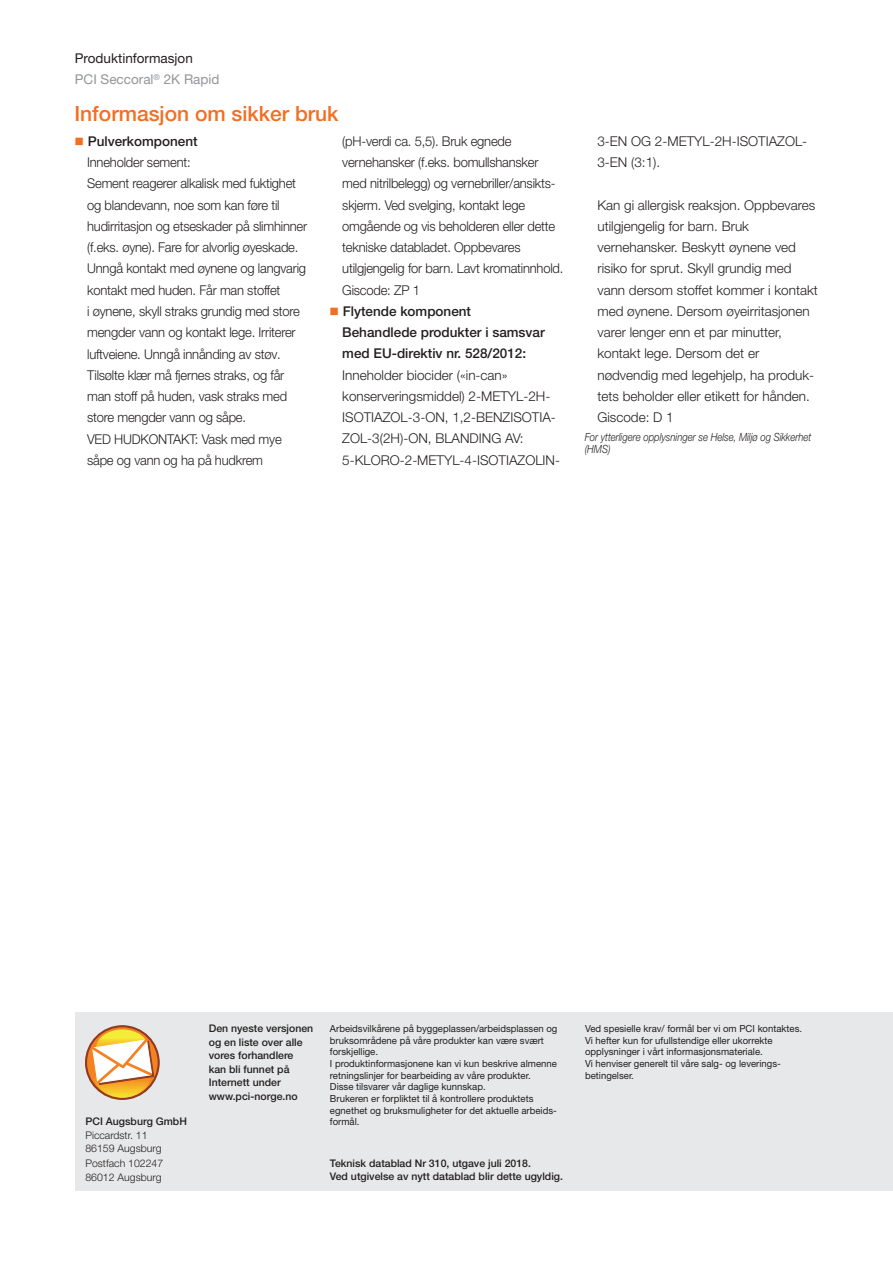
<style>
.page{position:relative;width:893px;height:1263px;background:#fff}
.page>*{position:absolute;margin:0;border:0;box-sizing:border-box;transform-origin:0 0}
.t1{font:500 21px "Helvetica Neue LT Pro";color:#f36e21}
.t2{font:300 13.5px/21.3px "Helvetica Neue LT Pro";letter-spacing:-.015em;color:#231f20;scale:.96 1}
.t3{font:300 13.5px/21.3px "Helvetica Neue LT Pro";letter-spacing:-.015em;color:#231f20}
.t4{font:500 13.5px/21.3px "Helvetica Neue LT Pro";color:#231f20}
.t5{font:13.5px/21.3px "Helvetica Neue LT Pro";color:#231f20}
.t6{font:italic 300 11.25px/12px "Helvetica Neue LT Pro";color:#231f20;scale:.85 1}
.t7{font:500 10.5px/13.5px "Helvetica Neue LT Pro";color:#231f20}
.t8{font:300 10.5px/13.5px "Helvetica Neue LT Pro";color:#231f20}
.t9{font:9.75px/11.7px "Helvetica Neue LT Pro";color:#231f20}
.s1{color:#939598}
.s2{color:#f36e21}
.s3{font-weight:500}
</style>
<div class="page">
<div style="left:75px;top:1012px;width:818px;height:179px;background:#e7e8e9"></div>
<svg style="left:85px;top:1026px;width:74px;height:73px"></svg>
<p class="t5" style="left:75px;top:49px;width:146px">Produktinformasjon<br><span class="s1">PCI Seccoral</span><sup>®</sup> <span class="s1">2K Rapid</span></p>
<h1 class="t1" style="left:74px;top:106px;width:266px">Informasjon om sikker bruk</h1>
<p class="t2" style="left:87px;top:132px;width:231px;text-indent:-13px"><span class="s2">■</span> <span class="s3">Pulverkomponent<br></span>Inneholder sement:<br>Sement reagerer alkalisk med fuktighet og blandevann, noe som kan føre til hudirritasjon og etseskader på slimhinner (f.eks. øyne). Fare for alvorlig øyeskade.<br>Unngå kontakt med øynene og langvarig kontakt med huden. Får man stoffet<br>i øynene, skyll straks grundig med store mengder vann og kontakt lege. Irriterer luftveiene. Unngå innånding av støv.<br>Tilsølte klær må fjernes straks, og får man stoff på huden, vask straks med store mengder vann og såpe.<br>VED HUDKONTAKT: Vask med mye såpe og vann og ha på hudkrem</p>
<p class="t2" style="left:342px;top:132px;width:232px">(pH-verdi ca. 5,5). Bruk egnede vernehansker (f.eks. bomullshansker med nitrilbelegg) og vernebriller/ansikts&shy;skjerm. Ved svelging, kontakt lege omgående og vis beholderen eller dette tekniske databladet. Oppbevares utilgjengelig for barn. Lavt kromatinnhold.<br>Giscode: ZP 1</p>
<p class="t4" style="left:342px;top:302px;width:204px;text-indent:-13px"><span class="s2">■</span> Flytende komponent<br>Behandlede produkter i samsvar med EU-direktiv nr. 528/2012:</p>
<p class="t3" style="left:342px;top:365px;width:219px">Inneholder biocider («in-can» konserveringsmiddel) 2-METYL-2H-ISOTIAZOL-3-ON, 1,2-BENZISOTIA-ZOL-3(2H)-ON, BLANDING AV:<br>5-KLORO-2-METYL-4-ISOTIAZOLIN-</p>
<p class="t3" style="left:597px;top:132px;width:211px">3-EN OG 2-METYL-2H-ISOTIAZOL-<br>3-EN (3:1).</p>
<p class="t3" style="left:597px;top:195px;width:222px">Kan gi allergisk reaksjon. Oppbevares utilgjengelig for barn. Bruk vernehansker. Beskytt øynene ved risiko for sprut. Skyll grundig med vann dersom stoffet kommer i kontakt med øynene. Dersom øyeirritasjonen varer lenger enn et par minutter, kontakt lege. Dersom det er nødvendig med legehjelp, ha produk&shy;tets beholder eller etikett for hånden.<br>Giscode: D 1</p>
<p class="t6" style="left:585px;top:432px;width:268px">For ytterligere opplysninger se Helse, Miljø og Sikkerhet (HMS)</p>
<p class="t7" style="left:85px;top:1116px;width:103px">PCI Augsburg GmbH</p>
<p class="t8" style="left:85px;top:1129px;width:78px">Piccardstr. 11<br>86159 Augsburg</p>
<p class="t8" style="left:85px;top:1158px;width:79px">Postfach 102247<br>86012 Augsburg</p>
<p class="t7" style="left:209px;top:1023px;width:106px">Den nyeste versjonen og en liste over alle vores forhandlere kan bli funnet på<br>Internett under www.pci-norge.no</p>
<p class="t9" style="left:330px;top:1023px;width:229px">Arbeidsvilkårene på byggeplassen/arbeidsplassen og bruksområdene på våre produkter kan være svært forskjellige.<br>I produktinformasjonene kan vi kun beskrive almenne retningslinjer for bearbeiding av våre produkter.<br>Disse tilsvarer vår daglige kunnskap.<br>Brukeren er forpliktet til å kontrollere produktets egnethet og bruksmuligheter for det aktuelle arbeids&shy;formål.</p>
<p class="t9" style="left:585px;top:1023px;width:218px">Ved spesielle krav/ formål ber vi om PCI kontaktes.<br>Vi hefter kun for ufullstendige eller ukorrekte opplysninger i vårt informasjonsmateriale.<br>Vi henviser generelt til våre salg- og leverings&shy;betingelser.</p>
<p class="t7" style="left:330px;top:1158px;width:235px;line-height:12.6px">Teknisk datablad Nr 310, utgave juli 2018.<br>Ved utgivelse av nytt datablad blir dette ugyldig.</p>
</div>
